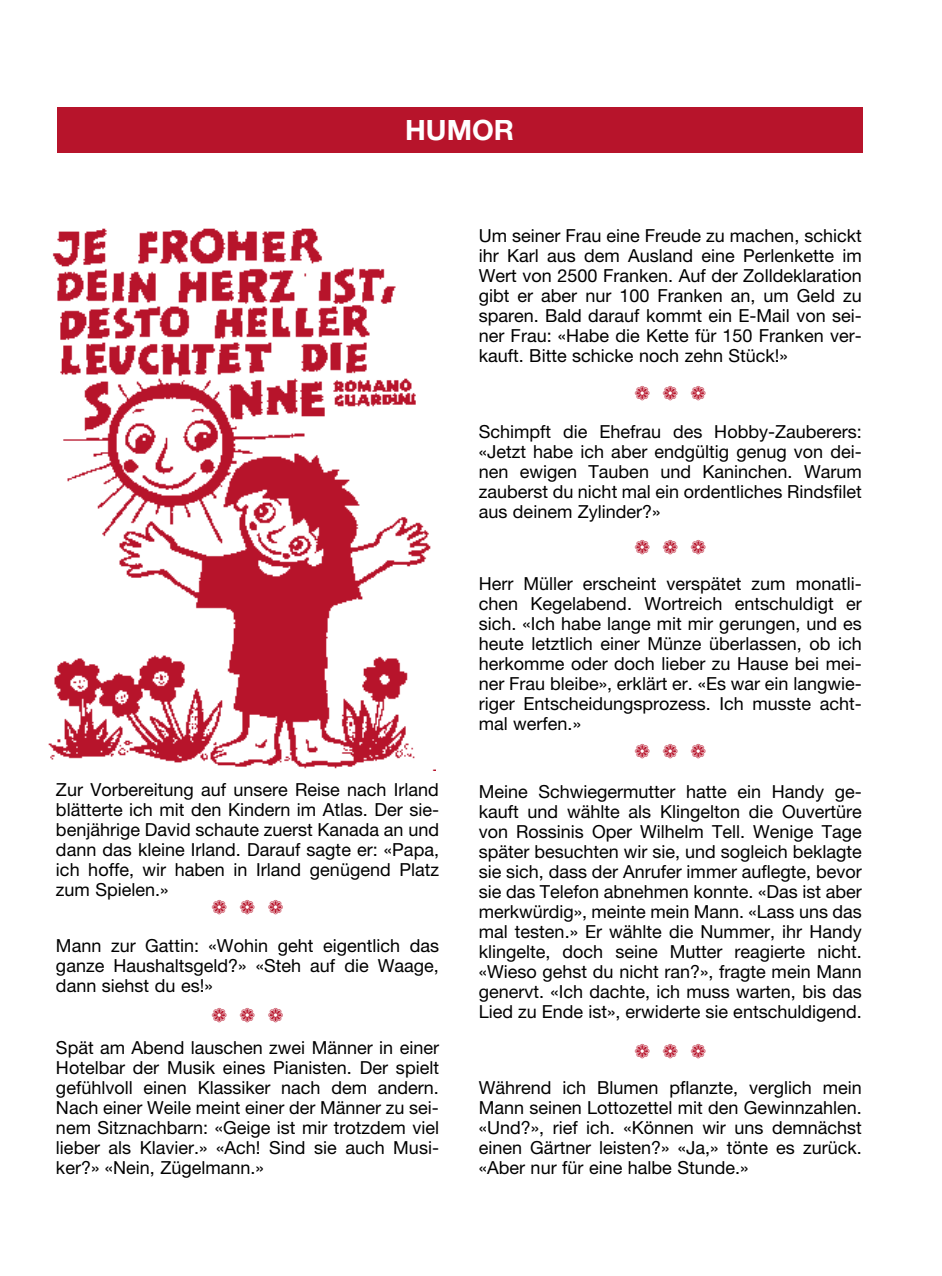
<style>
.page{position:relative;width:942px;height:1276px;background:#fff}
.page>*{position:absolute;margin:0;border:0;box-sizing:border-box;transform-origin:0 0}
.t1{font:700 28px "Helvetica Neue LT Pro";color:#fff}
.t2{font:20px "Zapf Dingbats";color:#b7142b}
.t3{font:18px/20px "Helvetica Neue LT Pro";color:#000;text-align:justify}
</style>
<div class="page">
<img style="left:48px;top:228px;width:387px;height:542px">
<div style="left:57px;top:108px;width:805px;height:45px;background:#b7142b"></div>
<h1 class="t1" style="left:405px;top:120px;width:110px">HUMOR</h1>
<p class="t3" style="left:56px;top:781px;width:384px">Zur Vorbereitung auf unsere Reise nach Irland blätterte ich mit den Kindern im Atlas. Der sie&shy;benjährige David schaute zuerst Kanada an und dann das kleine Irland. Darauf sagte er: «Papa, ich hoffe, wir haben in Irland genügend Platz zum Spielen.»</p>
<p class="t2" style="left:211px;top:895px;width:73px">❁ ❁ ❁</p>
<p class="t3" style="left:56px;top:937px;width:384px">Mann zur Gattin: «Wohin geht eigentlich das gan ze Haushaltsgeld?» «Steh auf die Waage, dann siehst du es!»</p>
<p class="t2" style="left:211px;top:1003px;width:73px">❁ ❁ ❁</p>
<p class="t3" style="left:56px;top:1039px;width:384px">Spät am Abend lauschen zwei Männer in einer Hotelbar der Musik eines Pianisten. Der spielt gefühlvoll einen Klassiker nach dem andern.<br>Nach einer Weile meint einer der Männer zu sei&shy;nem Sitznachbarn: «Geige ist mir trotzdem viel lieber als Klavier.» «Ach! Sind sie auch Musi&shy;ker?» «Nein, Zügel mann.»</p>
<p class="t3" style="left:478px;top:227px;width:384px">Um seiner Frau eine Freude zu machen, schickt ihr Karl aus dem Ausland eine Per len kette im Wert von 2500 Franken. Auf der Zoll deklaration gibt er aber nur 100 Franken an, um Geld zu sparen. Bald darauf kommt ein E-Mail von sei&shy;ner Frau: «Habe die Kette für 150 Franken ver&shy;kauft. Bitte schicke noch zehn Stück!»</p>
<p class="t2" style="left:634px;top:381px;width:73px">❁ ❁ ❁</p>
<p class="t3" style="left:478px;top:423px;width:384px">Schimpft die Ehefrau des Hobby-Zauberers: «Jetzt habe ich aber endgültig genug von dei&shy;nen ewigen Tauben und Kaninchen. Warum zauberst du nicht mal ein ordentliches Rinds filet aus deinem Zylinder?»</p>
<p class="t2" style="left:634px;top:535px;width:73px">❁ ❁ ❁</p>
<p class="t3" style="left:478px;top:575px;width:384px">Herr Müller erscheint verspätet zum monatli&shy;chen Kegelabend. Wortreich entschuldigt er sich. «Ich habe lange mit mir gerungen, und es heute letztlich einer Münze überlassen, ob ich herkomme oder doch lieber zu Hause bei mei&shy;ner Frau bleibe», erklärt er. «Es war ein langwie&shy;riger Entscheidungsprozess. Ich musste acht - mal werfen.»</p>
<p class="t2" style="left:634px;top:739px;width:73px">❁ ❁ ❁</p>
<p class="t3" style="left:478px;top:783px;width:384px">Meine Schwiegermutter hatte ein Handy ge - kauft und wählte als Klingelton die Ouvertüre von Rossinis Oper Wilhelm Tell. Wenige Tage später besuchten wir sie, und sogleich beklagte sie sich, dass der Anrufer immer auflegte, bevor sie das Telefon abnehmen konnte. «Das ist aber merkwürdig», meinte mein Mann. «Lass uns das mal testen.» Er wählte die Nummer, ihr Handy klingelte, doch seine Mutter reagierte nicht. «Wieso gehst du nicht ran?», fragte mein Mann genervt. «Ich dachte, ich muss warten, bis das Lied zu Ende ist», erwiderte sie entschuldigend.</p>
<p class="t2" style="left:634px;top:1039px;width:73px">❁ ❁ ❁</p>
<p class="t3" style="left:478px;top:1079px;width:384px">Während ich Blumen pflanzte, verglich mein Mann seinen Lottozettel mit den Gewinnzahlen. «Und?», rief ich. «Können wir uns demnächst einen Gärtner leisten?» «Ja,» tönte es zurück. «Aber nur für eine halbe Stunde.»</p>
</div>
